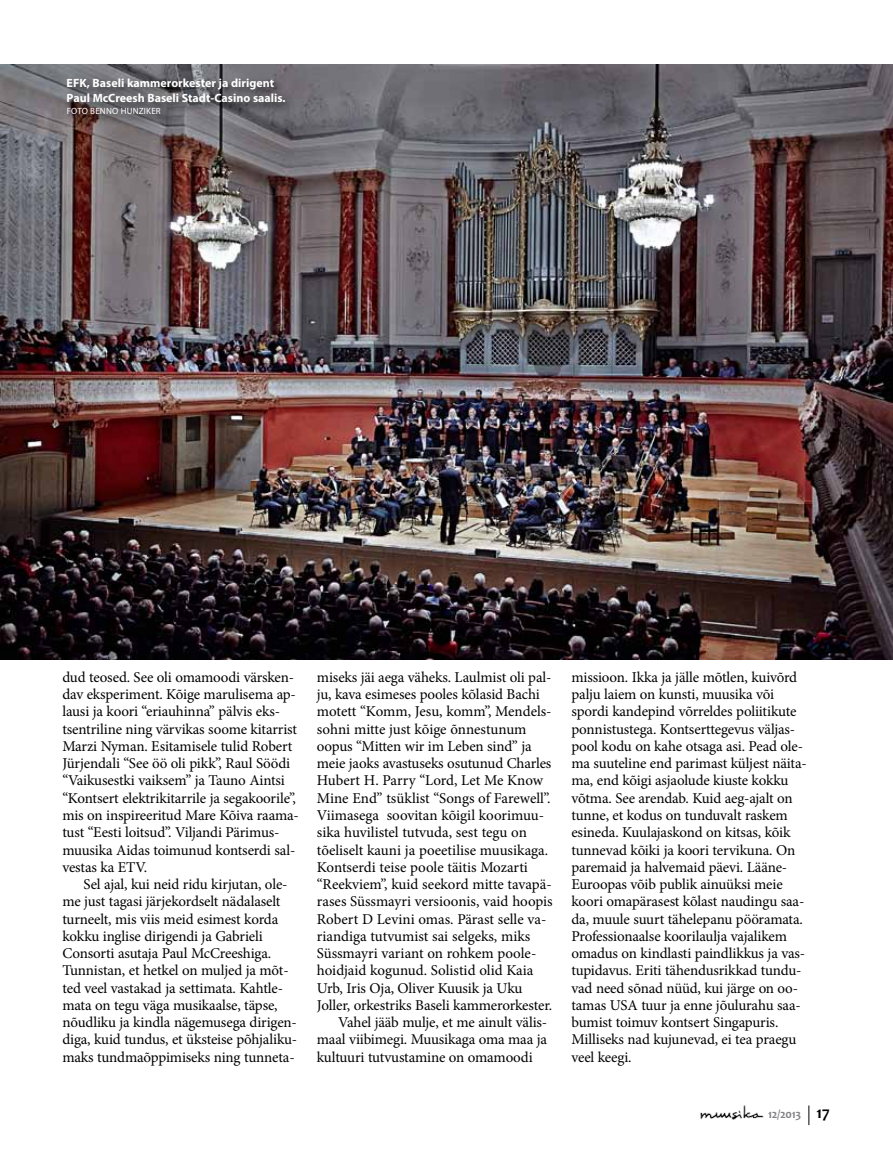
<style>
.page{position:relative;width:893px;height:1149px;background:#fff}
.page>*{position:absolute;margin:0;border:0;box-sizing:border-box;transform-origin:0 0}
.t1{font:15px/17.2px "Minion Pro";letter-spacing:-.01em;color:#000}
.t2{font:700 12px/15px "Myriad Pro";color:#fff}
.t3{font:700 12px "Candara";letter-spacing:-.025em;color:#818084}
.t4{font:9px "Myriad Pro";letter-spacing:.02em;color:#fff}
.s1{font-size:16.5px;color:#000}
</style>
<div class="page">
<img style="left:700px;top:1105px;width:64px;height:13px">
<svg style="left:808px;top:1105px;width:1px;height:19px"></svg>
<img style="left:1px;top:65px;width:892px;height:594px">
<div style="left:63px;top:75px;width:234px;height:51px;background:#000;opacity:.75"></div>
<p class="t2" style="left:67px;top:75px;width:221px">EFK, Baseli kammerorkester ja dirigent<br>Paul McCreesh Baseli Stadt-Casino saalis.</p>
<p class="t4" style="left:67px;top:106px;width:96px">FOTO BENNO HUNZIKER</p>
<p class="t1" style="left:62px;top:668px;width:238px">dud teosed. See oli omamoodi värsken&shy;dav eksperiment. Kõige marulisema ap&shy;lausi ja koori “eriauhinna” pälvis eks&shy;tsentriline ning värvikas soome kitarrist Marzi Nyman. Esitamisele tulid Robert Jürjendali “See öö oli pikk”, Raul Söödi “Vaikusestki vaiksem” ja Tauno Aintsi “Kontsert elektrikitarrile ja segakoorile”, mis on inspireeritud Mare Kõiva raama&shy;tust “Eesti loitsud”. Viljandi Pärimus&shy;muusika Aidas toimunud kontserdi sal&shy;vestas ka ETV.</p>
<p class="t1" style="left:62px;top:875px;width:236px;text-indent:21px">Sel ajal, kui neid ridu kirjutan, ole&shy;me just tagasi järjekordselt nädalaselt turneelt, mis viis meid esimest korda kokku inglise dirigendi ja Gabrieli Consorti asutaja Paul McCreeshiga.<br>Tunnistan, et hetkel on muljed ja mõt&shy;ted veel vastakad ja settimata. Kahtle&shy;mata on tegu väga musikaalse, täpse, nõudliku ja kindla nägemusega dirigen&shy;diga, kuid tundus, et üksteise põhjaliku&shy;maks tundmaõppimiseks ning tunneta-</p>
<p class="t1" style="left:317px;top:668px;width:236px">miseks jäi aega väheks. Laulmist oli pal-</p>
<p class="t1" style="left:317px;top:685px;width:224px">ju, kava esimeses pooles kõlasid Bachi</p>
<p class="t1" style="left:317px;top:702px;width:236px">motett “Komm, Jesu, komm”, Mendels-</p>
<p class="t1" style="left:317px;top:720px;width:211px">sohni mitte just kõige õnnestunum</p>
<p class="t1" style="left:317px;top:737px;width:216px">oopus “Mitten wir im Leben sind” ja</p>
<p class="t1" style="left:317px;top:754px;width:236px">meie jaoks avastuseks osutunud Charles</p>
<p class="t1" style="left:317px;top:771px;width:228px">Hubert H. Parry “Lord, Let Me Know</p>
<p class="t1" style="left:317px;top:789px;width:235px">Mine End” tsüklist “Songs of Farewell”.</p>
<p class="t1" style="left:317px;top:806px;width:229px">Viimasega soovitan kõigil koorimuu-</p>
<p class="t1" style="left:317px;top:823px;width:212px">sika huvilistel tutvuda, sest tegu on</p>
<p class="t1" style="left:317px;top:840px;width:233px">tõeliselt kauni ja poeetilise muusikaga.</p>
<p class="t1" style="left:317px;top:858px;width:213px">Kontserdi teise poole täitis Mozarti</p>
<p class="t1" style="left:317px;top:875px;width:236px">“Reekviem”, kuid seekord mitte tavapä-</p>
<p class="t1" style="left:317px;top:892px;width:237px">rases Süssmayri versioonis, vaid hoopis</p>
<p class="t1" style="left:317px;top:909px;width:231px">Robert D Levini omas. Pärast selle va-</p>
<p class="t1" style="left:317px;top:927px;width:215px">riandiga tutvumist sai selgeks, miks</p>
<p class="t1" style="left:317px;top:944px;width:221px">Süssmayri variant on rohkem poole-</p>
<p class="t1" style="left:317px;top:961px;width:218px">hoidjaid kogunud. Solistid olid Kaia</p>
<p class="t1" style="left:317px;top:978px;width:207px">Urb, Iris Oja, Oliver Kuusik ja Uku</p>
<p class="t1" style="left:317px;top:996px;width:237px">Joller, orkestriks Baseli kammerorkester.</p>
<p class="t1" style="left:338px;top:1013px;width:211px">Vahel jääb mulje, et me ainult välis-</p>
<p class="t1" style="left:317px;top:1030px;width:232px">maal viibimegi. Muusikaga oma maa ja</p>
<p class="t1" style="left:317px;top:1047px;width:217px">kultuuri tutvustamine on omamoodi</p>
<p class="t1" style="left:571px;top:668px;width:237px">missioon. Ikka ja jälle mõtlen, kuivõrd palju laiem on kunsti, muusika või spordi kandepind võrreldes poliitikute ponnistustega. Kontserttegevus väljas&shy;pool kodu on kahe otsaga asi. Pead ole&shy;ma suuteline end parimast küljest näita&shy;ma, end kõigi asjaolude kiuste kokku võtma. See arendab. Kuid aeg-ajalt on tunne, et kodus on tunduvalt raskem esineda. Kuulajaskond on kitsas, kõik tunnevad kõiki ja koori tervikuna. On paremaid ja halvemaid päevi. Lääne-Euroopas võib publik ainuüksi meie koori omapärasest kõlast naudingu saa&shy;da, muule suurt tähelepanu pööramata.<br>Professionaalse koorilaulja vajalikem omadus on kindlasti paindlikkus ja vas&shy;tupidavus. Eriti tähendusrikkad tundu&shy;vad need sõnad nüüd, kui järge on oo&shy;tamas USA tuur ja enne jõulurahu saa&shy;bumist toimuv kontsert Singapuris.<br>Milliseks nad kujunevad, ei tea praegu veel keegi.</p>
<p class="t3" style="left:768px;top:1106px;width:63px">12/2013 <span class="s1">17</span></p>
</div>
